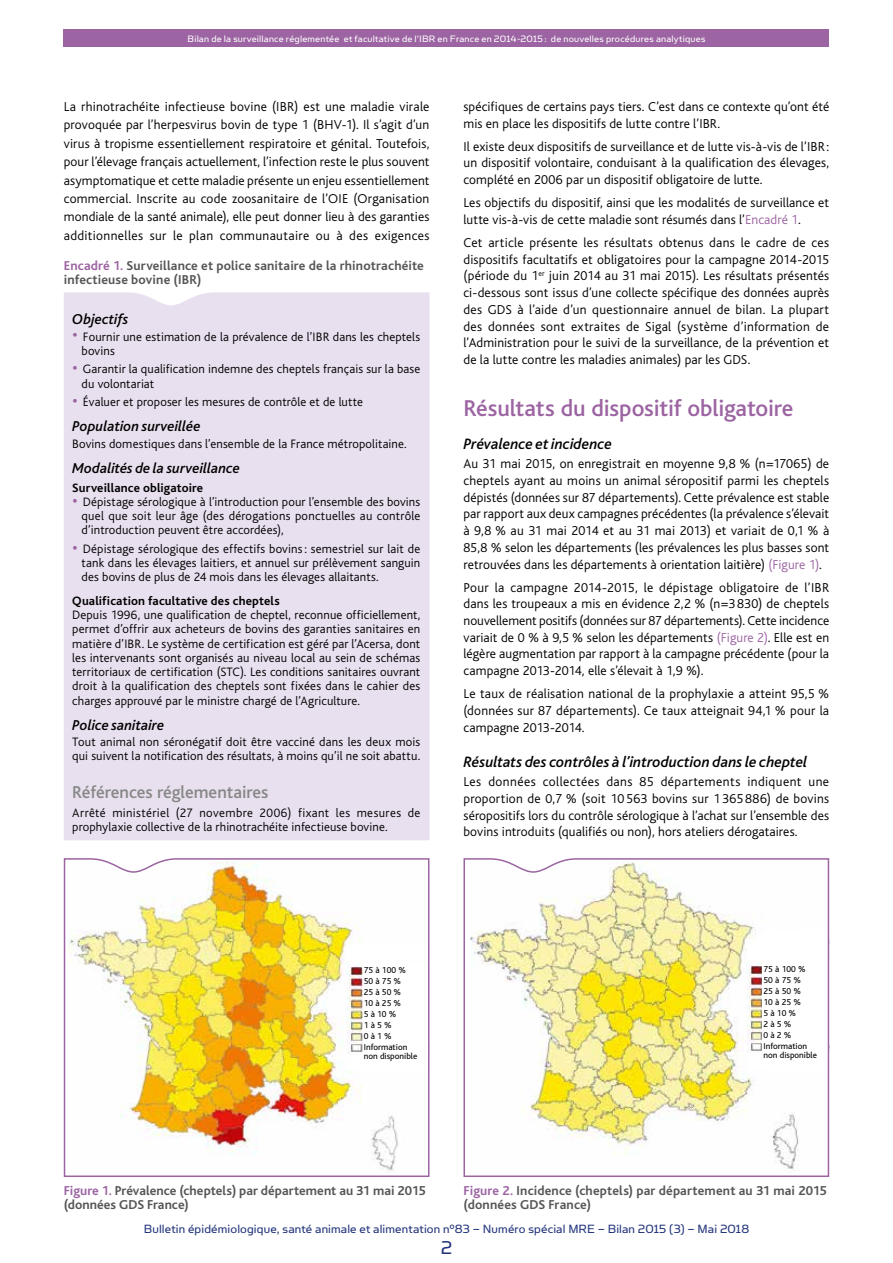
<style>
.page{position:relative;width:893px;height:1263px;background:#fff}
.page>*{position:absolute;margin:0;border:0;box-sizing:border-box;transform-origin:0 0}
.t1{font:500 24px "Bliss";letter-spacing:-.01em;color:#9c64a2}
.t2{font:21px "Simian Text Orangutan";color:#23357b}
.t3{font:500 18px "Bliss";letter-spacing:-.005em;color:#868786}
.t4{font:italic 500 15.75px "Bliss";color:#000}
.t5{font:italic 500 15px "Bliss";color:#000}
.t6{font:300 13.5px/16.6px "Bliss";letter-spacing:.01em;color:#000;text-align:justify}
.t7{font:700 13.5px/13.5px "Bliss";letter-spacing:.01em;color:#565655}
.t8{font:13.5px "Simian Text Orangutan";letter-spacing:.01em;color:#23357b}
.t9{font:300 12.75px/14.2px "Bliss";letter-spacing:.01em;color:#000}
.t10{font:700 12.75px "Bliss";letter-spacing:.01em;color:#000}
.t11{font:10.5px "Simian Text Orangutan";letter-spacing:.02em;color:#fff}
.t12{font:9px/10.9px "Bliss";color:#000}
.s1{color:#9c64a2}
.s2{font-size:19.5px;color:#9c64a2}
</style>
<div class="page">
<div style="left:64px;top:30px;width:765px;height:17px;background:#9c64a2"></div>
<svg style="left:463px;top:858px;width:367px;height:319px"></svg>
<img style="left:63px;top:858px;width:367px;height:319px">
<div style="left:64px;top:292px;width:365px;height:548px;background:#e9e0ef"></div>
<p class="t11" style="left:188px;top:33px;width:519px">Bilan de la surveillance réglementée et facultative de l’IBR en France en 2014-2015: de nouvelles procédures analytiques</p>
<p class="t6" style="left:64px;top:98px;width:367px;line-height:18.5px">La rhinotrachéite infectieuse bovine (IBR) est une maladie virale provoquée par l’herpesvirus bovin de type 1 (BHV-1). Il s’agit d’un virus à tropisme essentiellement respiratoire et génital. Toutefois, pour l’élevage français actuellement, l’infection reste le plus souvent asymptomatique et cette maladie présente un enjeu essentiellement commercial. Inscrite au code zoosanitaire de l’OIE (Organisation mondiale de la santé animale), elle peut donner lieu à des garanties additionnelles sur le plan communautaire ou à des exigences</p>
<p class="t6" style="left:463px;top:98px;width:367px">spécifiques de certains pays tiers. C’est dans ce contexte qu’ont été mis en place les dispositifs de lutte contre l’IBR.</p>
<p class="t6" style="left:463px;top:138px;width:367px">Il existe deux dispositifs de surveillance et de lutte vis-à-vis de l’IBR: un dispositif volontaire, conduisant à la qualification des élevages, complété en 2006 par un dispositif obligatoire de lutte.</p>
<p class="t6" style="left:463px;top:195px;width:367px">Les objectifs du dispositif, ainsi que les modalités de surveillance et lutte vis-à-vis de cette maladie sont résumés dans l’<span class="s1">Encadré 1</span>.</p>
<p class="t6" style="left:463px;top:234px;width:367px">Cet article présente les résultats obtenus dans le cadre de ces dispositifs facultatifs et obligatoires pour la campagne 2014-2015 (période du 1<sup>er</sup> juin 2014 au 31 mai 2015). Les résultats présentés ci-dessous sont issus d’une collecte spécifique des données auprès des GDS à l’aide d’un questionnaire annuel de bilan. La plupart des données sont extraites de Sigal (système d’information de l’Administration pour le suivi de la surveillance, de la prévention et de la lutte contre les maladies animales) par les GDS.</p>
<h1 class="t1" style="left:463px;top:395px;width:332px">Résultats du dispositif obligatoire</h1>
<p class="t4" style="left:463px;top:436px;width:150px">Prévalence et incidence</p>
<p class="t6" style="left:463px;top:456px;width:367px">Au 31 mai 2015, on enregistrait en moyenne 9,8 % (n=17065) de cheptels ayant au moins un animal séropositif parmi les cheptels dépistés (données sur 87 départements). Cette prévalence est stable par rapport aux deux campagnes précédentes (la prévalence s’élevait à 9,8 % au 31 mai 2014 et au 31 mai 2013) et variait de 0,1 % à 85,8 % selon les départements (les prévalences les plus basses sont retrouvées dans les départements à orientation laitière) <span class="s1">(Figure 1)</span>.</p>
<p class="t6" style="left:463px;top:579px;width:367px">Pour la campagne 2014-2015, le dépistage obligatoire de l’IBR dans les troupeaux a mis en évidence 2,2 % (n=3 830) de cheptels nouvellement positifs (données sur 87 départements). Cette incidence variait de 0 % à 9,5 % selon les départements <span class="s1">(Figure 2)</span>. Elle est en légère augmentation par rapport à la campagne précédente (pour la campagne 2013-2014, elle s’élevait à 1,9 %).</p>
<p class="t6" style="left:463px;top:686px;width:367px">Le taux de réalisation national de la prophylaxie a atteint 95,5 % (données sur 87 départements). Ce taux atteignait 94,1 % pour la campagne 2013-2014.</p>
<p class="t4" style="left:463px;top:754px;width:345px">Résultats des contrôles à l’introduction dans le cheptel</p>
<p class="t6" style="left:463px;top:774px;width:367px">Les données collectées dans 85 départements indiquent une proportion de 0,7 % (soit 10 563 bovins sur 1 365 886) de bovins séropositifs lors du contrôle sérologique à l’achat sur l’ensemble des bovins introduits (qualifiés ou non), hors ateliers dérogataires.</p>
<p class="t7" style="left:64px;top:260px;width:362px"><span class="s1">Encadré 1.</span> Surveillance et police sanitaire de la rhinotrachéite infectieuse bovine (IBR)</p>
<p class="t5" style="left:72px;top:312px;width:58px">Objectifs</p>
<p class="t9" style="left:82px;top:330px;width:340px;text-indent:-9px"><span class="s2">•</span> Fournir une estimation de la prévalence de l’IBR dans les cheptels bovins</p>
<p class="t9" style="left:82px;top:362px;width:340px;text-indent:-9px"><span class="s2">•</span> Garantir la qualification indemne des cheptels français sur la base du volontariat</p>
<p class="t9" style="left:72px;top:395px;width:292px"><span class="s2">•</span> Évaluer et proposer les mesures de contrôle et de lutte</p>
<p class="t5" style="left:72px;top:418px;width:130px">Population surveillée</p>
<p class="t9" style="left:72px;top:436px;width:336px">Bovins domestiques dans l’ensemble de la France métropolitaine.</p>
<p class="t5" style="left:72px;top:460px;width:169px">Modalités de la surveillance</p>
<p class="t10" style="left:72px;top:481px;width:132px">Surveillance obligatoire</p>
<p class="t9" style="left:82px;top:495px;width:340px;text-align:justify;text-indent:-9px"><span class="s2">•</span> Dépistage sérologique à l’introduction pour l’ensemble des bovins quel que soit leur âge (des dérogations ponctuelles au contrôle d’introduction peuvent être accordées),</p>
<p class="t9" style="left:82px;top:542px;width:340px;text-align:justify;text-indent:-9px"><span class="s2">•</span> Dépistage sérologique des effectifs bovins: semestriel sur lait de tank dans les élevages laitiers, et annuel sur prélèvement sanguin des bovins de plus de 24 mois dans les élevages allaitants.</p>
<p class="t10" style="left:72px;top:594px;width:209px">Qualification facultative des cheptels</p>
<p class="t9" style="left:72px;top:608px;width:350px;text-align:justify">Depuis 1996, une qualification de cheptel, reconnue officiellement, permet d’offrir aux acheteurs de bovins des garanties sanitaires en matière d’IBR. Le système de certification est géré par l’Acersa, dont les intervenants sont organisés au niveau local au sein de schémas territoriaux de certification (STC). Les conditions sanitaires ouvrant droit à la qualification des cheptels sont fixées dans le cahier des charges approuvé par le ministre chargé de l’Agriculture.</p>
<p class="t5" style="left:72px;top:717px;width:93px">Police sanitaire</p>
<p class="t9" style="left:72px;top:735px;width:350px">Tout animal non séronégatif doit être vacciné dans les deux mois qui suivent la notification des résultats, à moins qu’il ne soit abattu.</p>
<h3 class="t3" style="left:72px;top:783px;width:198px">Références réglementaires</h3>
<p class="t9" style="left:72px;top:806px;width:350px">Arrêté ministériel (27 novembre 2006) fixant les mesures de prophylaxie collective de la rhinotrachéite infectieuse bovine.</p>
<p class="t12" style="left:364px;top:965px;width:45px">75 à 100 %<br>50 à 75 %<br>25 à 50 %<br>10 à 25 %<br>5 à 10 %<br>1 à 5 %<br>0 à 1 %<br>Information</p>
<p class="t12" style="left:364px;top:1051px;width:55px">non disponible</p>
<p class="t12" style="left:764px;top:964px;width:45px">75 à 100 %<br>50 à 75 %<br>25 à 50 %<br>10 à 25 %<br>5 à 10 %<br>2 à 5 %<br>0 à 2 %<br>Information</p>
<p class="t12" style="left:764px;top:1049px;width:55px">non disponible</p>
<p class="t7" style="left:64px;top:1184px;width:363px"><span class="s1">Figure 1.</span> Prévalence (cheptels) par département au 31 mai 2015 (données GDS France)</p>
<p class="t7" style="left:463px;top:1184px;width:365px"><span class="s1">Figure 2.</span> Incidence (cheptels) par département au 31 mai 2015 (données GDS France)</p>
<p class="t8" style="left:144px;top:1221px;width:607px">Bulletin épidémiologique, santé animale et alimentation n°83 – Numéro spécial MRE – Bilan 2015 (3) – Mai 2018</p>
<h2 class="t2" style="left:441px;top:1236px;width:13px">2</h2>
</div>
